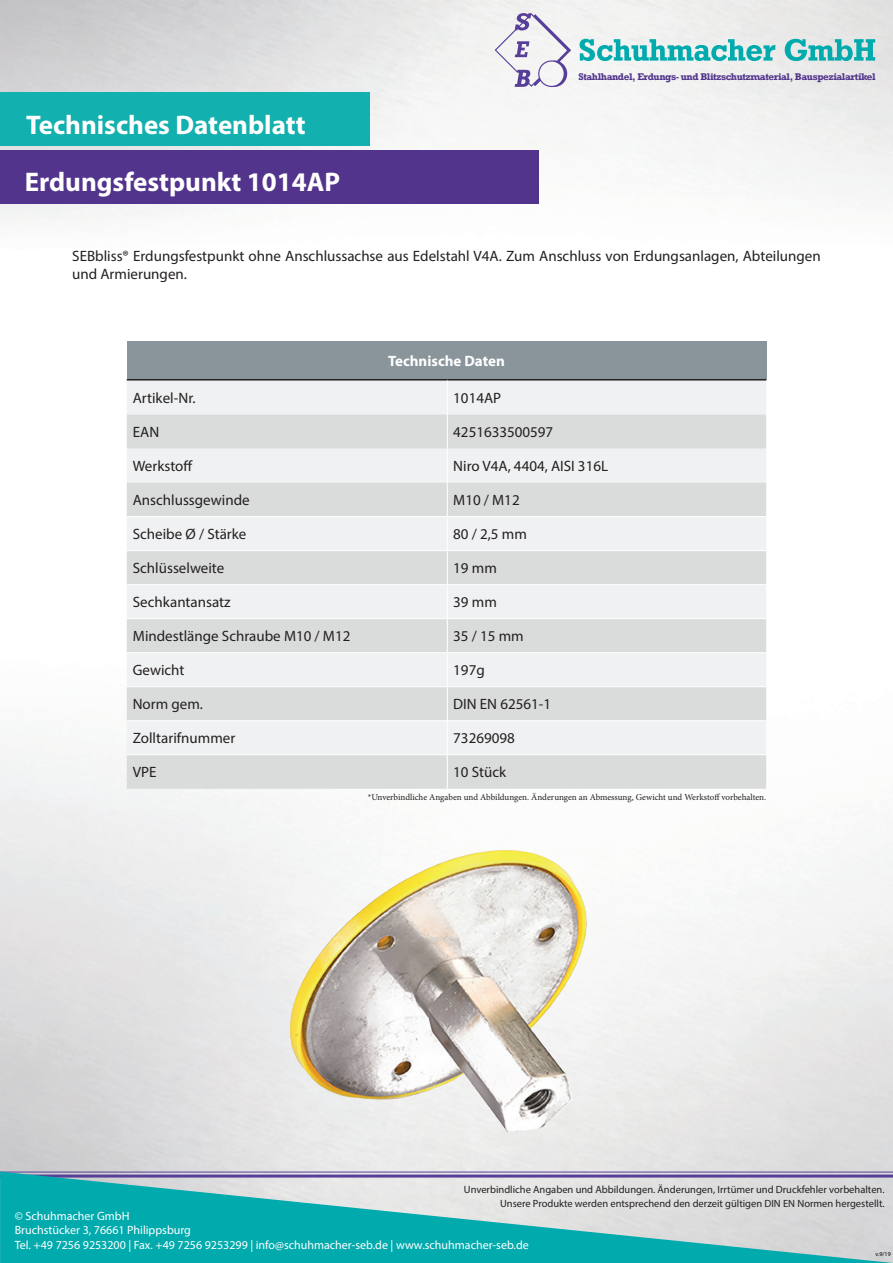
<style>
.page{position:relative;width:893px;height:1263px;background:#fff}
.page>*{position:absolute;margin:0;border:0;box-sizing:border-box;transform-origin:0 0}
.Einf__Abs{font:700 27px "Myriad Pro";color:#fff}
.Einf__Abs-2{font:15px/18px "Myriad Pro";color:#231f20}
.Einf__Abs-3{font:700 15px "Myriad Pro";color:#fff}
.t1{font:12px/14.4px "Myriad Pro";color:#fff}
.t2{font:10.5px "Myriad Pro";color:#231f20}
.t3{font:700 9.9px "Rockwell";letter-spacing:-.04em;color:#52348c}
.t4{font:9px "Minion Pro";letter-spacing:-.005em;color:#231f20}
.t5{font:6px "Myriad Pro";color:#000001}
</style>
<div class="page">
<img style="left:0;top:0;width:893px;height:1171px">
<svg style="left:0;top:1171px;width:893px;height:92px;background:#6abdc3"></svg>
<svg style="left:579px;top:39px;width:296px;height:22px"></svg>
<svg style="left:495px;top:13px;width:76px;height:74px"></svg>
<div style="left:0;top:150px;width:539px;height:53px;background:#52348c"></div>
<div style="left:0;top:92px;width:370px;height:54px;background:#12b0ae"></div>
<div style="left:127px;top:341px;width:639px;height:39px;background:#8a949b"></div>
<div style="left:127px;top:380px;width:639px;height:35px;background:#f0f1f2"></div>
<svg style="left:127px;top:415px;width:639px;height:374px;fill:#dadcdc"></svg>
<hr style="left:127px;top:379px;width:320px;height:1px;background:#231f20">
<hr style="left:447px;top:379px;width:319px;height:1px;background:#231f20">
<hr style="left:447px;top:380px;width:1px;height:35px;background:#fff">
<hr style="left:447px;top:415px;width:1px;height:34px;background:#fff">
<hr style="left:447px;top:449px;width:1px;height:34px;background:#fff">
<hr style="left:447px;top:483px;width:1px;height:33px;background:#fff">
<hr style="left:127px;top:516px;width:320px;height:1px;background:#fff">
<hr style="left:447px;top:516px;width:319px;height:1px;background:#fff">
<hr style="left:447px;top:517px;width:1px;height:33px;background:#fff">
<hr style="left:127px;top:550px;width:320px;height:1px;background:#fff">
<hr style="left:447px;top:550px;width:319px;height:1px;background:#fff">
<hr style="left:447px;top:551px;width:1px;height:33px;background:#fff">
<hr style="left:127px;top:584px;width:320px;height:1px;background:#fff">
<hr style="left:447px;top:584px;width:319px;height:1px;background:#fff">
<hr style="left:447px;top:585px;width:1px;height:33px;background:#fff">
<hr style="left:127px;top:618px;width:320px;height:1px;background:#fff">
<hr style="left:447px;top:618px;width:319px;height:1px;background:#fff">
<hr style="left:447px;top:619px;width:1px;height:33px;background:#fff">
<hr style="left:127px;top:652px;width:320px;height:1px;background:#fff">
<hr style="left:447px;top:652px;width:319px;height:1px;background:#fff">
<hr style="left:447px;top:653px;width:1px;height:33px;background:#fff">
<hr style="left:127px;top:686px;width:320px;height:1px;background:#fff">
<hr style="left:447px;top:686px;width:319px;height:1px;background:#fff">
<hr style="left:447px;top:687px;width:1px;height:33px;background:#fff">
<hr style="left:127px;top:720px;width:320px;height:1px;background:#fff">
<hr style="left:447px;top:720px;width:319px;height:1px;background:#fff">
<hr style="left:447px;top:721px;width:1px;height:33px;background:#fff">
<hr style="left:127px;top:754px;width:320px;height:1px;background:#fff">
<hr style="left:447px;top:754px;width:319px;height:1px;background:#fff">
<hr style="left:447px;top:755px;width:1px;height:34px;background:#fff">
<img style="left:225px;top:823px;width:434px;height:340px">
<h1 class="Einf__Abs" style="left:26px;top:108px;width:281px">Technisches Datenblatt</h1>
<p class="Einf__Abs" style="left:25px;top:165px;width:317px">Erdungsfestpunkt 1014AP</p>
<p class="t3" style="left:579px;top:70px;width:299px">Stahlhandel, Erdungs- und Blitzschutzmaterial, Bauspezialartikel</p>
<p class="Einf__Abs-2" style="left:72px;top:246px;width:750px">SEBbliss® Erdungsfestpunkt ohne Anschlussachse aus Edelstahl V4A. Zum Anschluss von Erdungsanlagen, Abteilungen und Armierungen.</p>
<p class="Einf__Abs-3" style="left:388px;top:351px;width:118px">Technische Daten</p>
<p class="Einf__Abs-2" style="left:133px;top:389px;width:64px">Artikel-Nr.</p>
<p class="Einf__Abs-2" style="left:453px;top:389px;width:49px">1014AP</p>
<p class="Einf__Abs-2" style="left:133px;top:423px;width:28px">EAN</p>
<p class="Einf__Abs-2" style="left:453px;top:423px;width:102px">4251633500597</p>
<p class="Einf__Abs-2" style="left:133px;top:457px;width:62px">Werkstoff</p>
<p class="Einf__Abs-2" style="left:453px;top:457px;width:156px">Niro V4A, 4404, AISI 316L</p>
<p class="Einf__Abs-2" style="left:133px;top:491px;width:118px">Anschlussgewinde</p>
<p class="Einf__Abs-2" style="left:453px;top:491px;width:68px">M10 / M12</p>
<p class="Einf__Abs-2" style="left:133px;top:525px;width:115px">Scheibe Ø / Stärke</p>
<p class="Einf__Abs-2" style="left:453px;top:525px;width:75px">80 / 2,5 mm</p>
<p class="Einf__Abs-2" style="left:133px;top:559px;width:93px">Schlüsselweite</p>
<p class="Einf__Abs-2" style="left:453px;top:559px;width:45px">19 mm</p>
<p class="Einf__Abs-2" style="left:133px;top:593px;width:99px">Sechkantansatz</p>
<p class="Einf__Abs-2" style="left:453px;top:593px;width:45px">39 mm</p>
<p class="Einf__Abs-2" style="left:133px;top:627px;width:219px">Mindestlänge Schraube M10 / M12</p>
<p class="Einf__Abs-2" style="left:453px;top:627px;width:72px">35 / 15 mm</p>
<p class="Einf__Abs-2" style="left:133px;top:661px;width:53px">Gewicht</p>
<p class="Einf__Abs-2" style="left:453px;top:661px;width:33px">197g</p>
<p class="Einf__Abs-2" style="left:133px;top:695px;width:72px">Norm gem.</p>
<p class="Einf__Abs-2" style="left:453px;top:695px;width:99px">DIN EN 62561-1</p>
<p class="Einf__Abs-2" style="left:133px;top:729px;width:104px">Zolltarifnummer</p>
<p class="Einf__Abs-2" style="left:453px;top:729px;width:63px">73269098</p>
<p class="Einf__Abs-2" style="left:133px;top:763px;width:25px">VPE</p>
<p class="Einf__Abs-2" style="left:453px;top:763px;width:54px">10 Stück</p>
<p class="t4" style="left:368px;top:791px;width:400px">*Unverbindliche Angaben und Abbildungen. Änderungen an Abmessung, Gewicht und Werkstoff vorbehalten.</p>
<p class="t2" style="left:464px;top:1183px;width:422px">Unverbindliche Angaben und Abbildungen. Änderungen, Irrtümer und Druckfehler vorbehalten.</p>
<p class="t2" style="left:500px;top:1197px;width:386px">Unsere Produkte werden entsprechend den derzeit gültigen DIN EN Normen hergestellt.</p>
<p class="t1" style="left:15px;top:1208px;width:516px">© Schuhmacher GmbH<br>Bruchstücker 3, 76661 Philippsburg<br>Tel. +49 7256 9253200 | Fax. +49 7256 9253299 | info@schuhmacher-seb.de | www.schuhmacher-seb.de</p>
<p class="t5" style="left:875px;top:1250px;width:17px">v.9/19</p>
</div>
